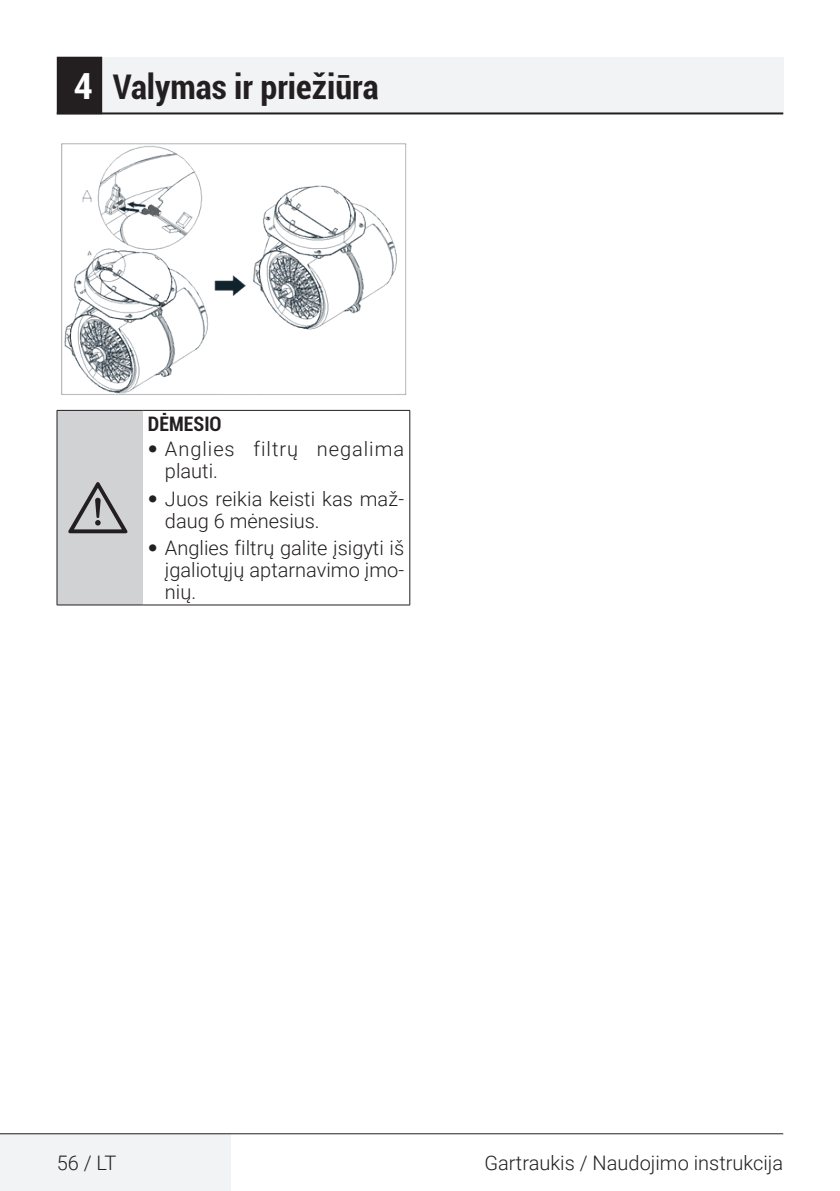
<style>
.page{position:relative;width:840px;height:1191px;background:#fff}
.page>*{position:absolute;margin:0;border:0;box-sizing:border-box;transform-origin:0 0}
.t1{font:64px "ZIWARNUN";color:#231f20}
.Unite_Baslik_Guvenli{font:700 condensed 34px "Roboto";color:#231f20}
.t2{font:300 20px/22px "Roboto";color:#231f20}
.t3{font:300 20px/22px "Roboto";letter-spacing:.05em;color:#231f20}
.Duz_Metin{font:700 condensed 20px "Roboto";color:#231f20}
.s1{font-size:36px;color:#fff}
.s2{font-family:"Helvetica Neue LT Pro";font-weight:700;font-stretch:condensed}
</style>
<div class="page">
<div style="left:57px;top:57px;width:725px;height:57px;background:#f2f3f4"></div>
<hr style="left:57px;top:112px;width:725px;height:2px;background:#231f20">
<div style="left:58px;top:58px;width:43px;height:55px;background:#231f20"></div>
<div style="left:57px;top:57px;width:45px;height:57px;border:2px solid #231f20"></div>
<div style="left:0;top:1133px;width:230px;height:58px;background:#f2f3f4"></div>
<hr style="left:0;top:1133px;width:782px;height:1px;background:#231f20">
<img style="left:61px;top:143px;width:345px;height:252px">
<div style="left:222px;top:332px;width:174px;height:61px;background:#fff"></div>
<div style="left:57px;top:410px;width:85px;height:195px;background:#d1d2d4"></div>
<hr style="left:57px;top:604px;width:85px;height:1px;background:#231f20">
<hr style="left:142px;top:604px;width:268px;height:1px;background:#231f20">
<hr style="left:57px;top:410px;width:85px;height:1px;background:#231f20">
<hr style="left:57px;top:410px;width:1px;height:195px;background:#231f20">
<hr style="left:142px;top:410px;width:268px;height:1px;background:#231f20">
<hr style="left:409px;top:410px;width:1px;height:195px;background:#231f20">
<p class="Unite_Baslik_Guvenli" style="left:74px;top:63px;width:306px"><span class="s1">4</span> Valymas ir priežiūra</p>
<p class="t1" style="left:68px;top:474px;width:63px">A</p>
<p class="Duz_Metin" style="left:148px;top:410px;width:75px">DĖMESIO</p>
<p class="t3" style="left:165px;top:437px;width:240px;text-indent:-17px"><span class="s2">•</span> Anglies filtrų negalima plauti.</p>
<p class="t2" style="left:165px;top:487px;width:240px;text-indent:-17px"><span class="s2">•</span> Juos reikia keisti kas maž&shy;daug 6 mėnesius.</p>
<p class="t2" style="left:165px;top:536px;width:240px;text-align:justify;text-indent:-17px"><span class="s2">•</span> Anglies filtrų galite įsigyti iš įgaliotųjų aptarnavimo įmo&shy;nių.</p>
<p class="t2" style="left:57px;top:1151px;width:61px">56 / LT</p>
<p class="t2" style="left:484px;top:1150px;width:300px">Gartraukis / Naudojimo instrukcija</p>
</div>
